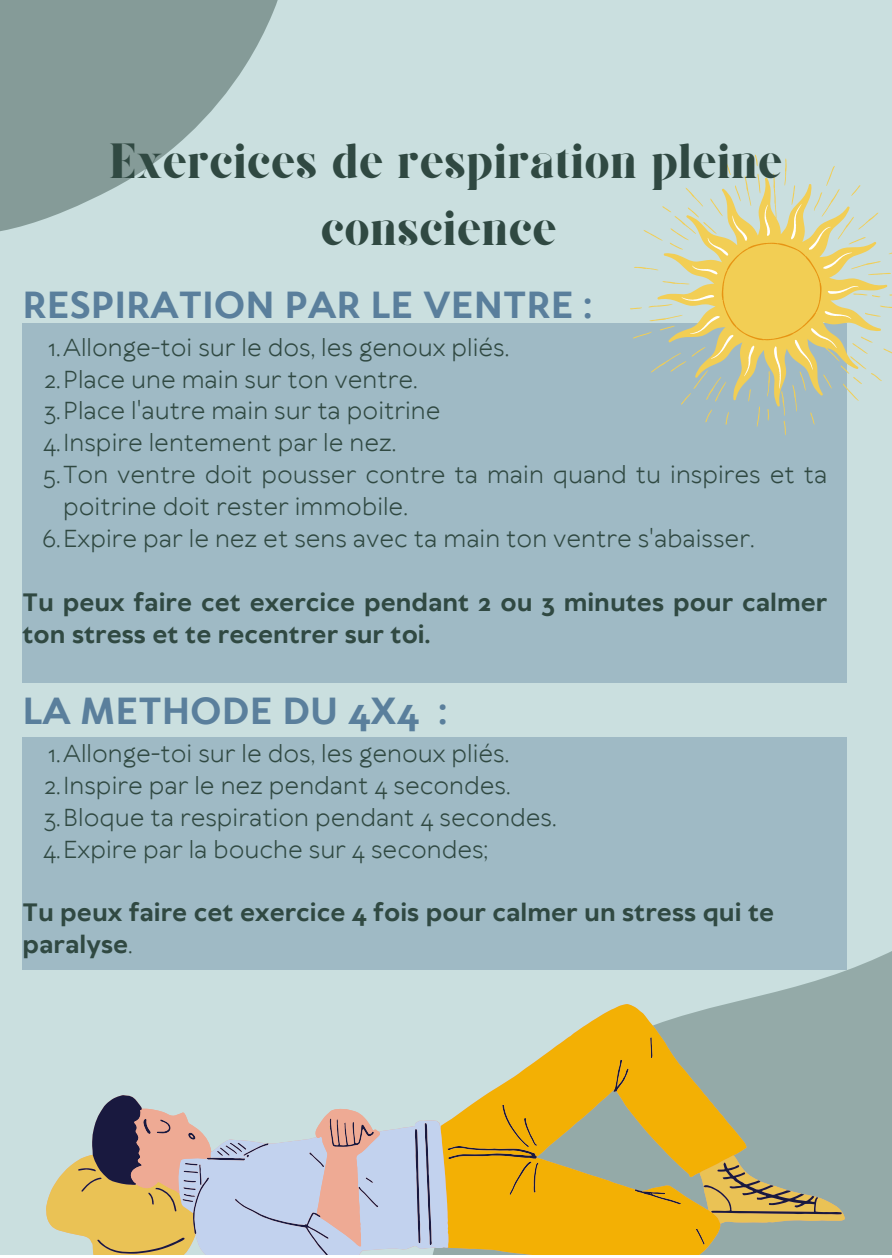
<style>
.page{position:relative;width:892px;height:1258px;background:#fff}
.page>*{position:absolute;margin:0;border:0;box-sizing:border-box;transform-origin:0 0}
.t1{font:49.5px/67.2px "Giaza";color:#304942;text-align:center}
.t2{font:700 36px "TT Wellingtons";color:#5a7f9c}
.t3{font:24px/31.8px "TT Wellingtons";color:#304942}
.t4{font:700 24px/31.8px "TT Wellingtons";color:#304942}
.s1{font-weight:400}
</style>
<div class="page">
<div style="left:0;top:0;width:891px;height:1255px;background:#cadfdf"></div>
<svg style="left:0;top:0;width:278px;height:232px;fill:#859b98"></svg>
<div style="left:22px;top:737px;width:824px;height:233px;background:#9fbac5"></div>
<svg style="left:727px;top:780px;width:164px;height:475px;fill:#9fbac5"></svg>
<div style="left:746px;top:1004px;width:98px;height:122px;background:#94aaa8"></div>
<svg style="left:46px;top:1126px;width:798px;height:129px"></svg>
<svg style="left:78px;top:1037px;width:763px;height:218px"></svg>
<svg style="left:440px;top:1004px;width:306px;height:251px;fill:#f3b004"></svg>
<svg style="left:130px;top:1109px;width:318px;height:146px"></svg>
<div style="left:22px;top:323px;width:824px;height:359px;background:#9fbac5"></div>
<svg style="left:630px;top:155px;width:261px;height:280px"></svg>
<svg style="left:681px;top:204px;width:177px;height:185px"></svg>
<h1 class="t1" style="left:109px;top:132px;width:675px">Exercices de respiration pleine conscience</h1>
<h2 class="t2" style="left:22px;top:282px;width:571px">RESPIRATION PAR LE VENTRE :</h2>
<p class="t3" style="left:48px;top:332px;width:462px">1.Allonge-toi sur le dos, les genoux pliés.</p>
<p class="t3" style="left:44px;top:364px;width:374px">2.Place une main sur ton ventre.</p>
<p class="t3" style="left:44px;top:396px;width:398px">3.Place l'autre main sur ta poitrine</p>
<p class="t3" style="left:43px;top:428px;width:355px">4.Inspire lentement par le nez.</p>
<p class="t3" style="left:43px;top:460px;width:785px">5.Ton ventre doit pousser contre ta main quand tu inspires et ta</p>
<p class="t3" style="left:63px;top:492px;width:346px">poitrine doit rester immobile.</p>
<p class="t3" style="left:42px;top:524px;width:713px">6.Expire par le nez et sens avec ta main ton ventre s'abaisser.</p>
<p class="t4" style="left:22px;top:588px;width:806px">Tu peux faire cet exercice pendant 2 ou 3 minutes pour calmer ton stress et te recentrer sur toi.</p>
<h2 class="t2" style="left:22px;top:688px;width:426px">LA METHODE DU 4X4 :</h2>
<p class="t3" style="left:43px;top:739px;width:515px">1.Allonge-toi sur le dos, les genoux pliés.<br>2.Inspire par le nez pendant 4 secondes.<br>3.Bloque ta respiration pendant 4 secondes.<br>4.Expire par la bouche sur 4 secondes;</p>
<p class="t4" style="left:22px;top:898px;width:753px">Tu peux faire cet exercice 4 fois pour calmer un stress qui te paralyse<span class="s1">.</span></p>
</div>
